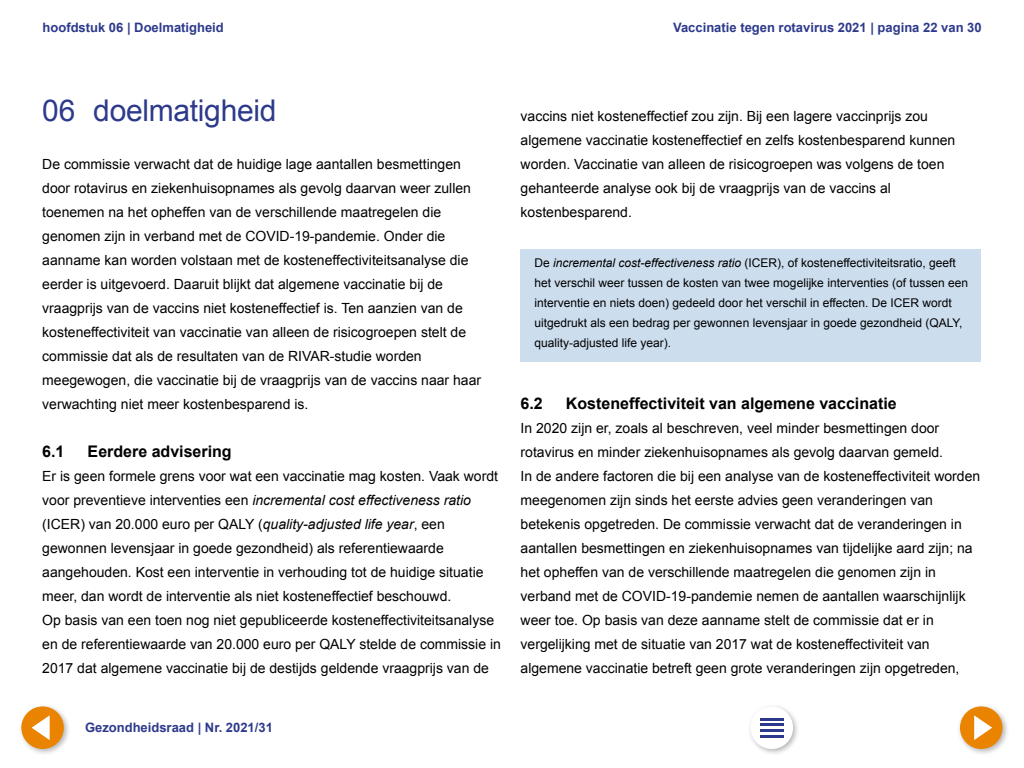
<style>
.page{position:relative;width:1024px;height:768px;background:#fff}
.page>*{position:absolute;margin:0;border:0;box-sizing:border-box;transform-origin:0 0}
.Hoofdstuk_Titel{font:30px "Arial";letter-spacing:-.01em;color:#2d3a8c}
.Kop_1_1__vet_onder_h{font:700 16px "Arial";color:#000}
.Kop_1_1_vet{font:700 16px "Arial";color:#000}
.Plat_z_ruimte{font:14px/24px "Arial";color:#000}
.t1{font:700 13px "Arial";color:#2d3a8c}
.Kadertekst{font:12px/20px "Arial";color:#000}
.s1{font-style:italic}
</style>
<div class="page">
<div style="left:520px;top:249px;width:461px;height:113px;background:#cde"></div>
<div style="left:18px;top:703px;width:53px;height:53px;background:#000;opacity:.3"></div>
<div style="left:21px;top:706px;width:43px;height:43px;background:#e98300;border-radius:50%"></div>
<svg style="left:32px;top:715px;width:18px;height:25px"></svg>
<div style="left:747px;top:703px;width:53px;height:53px;background:#000;opacity:.3"></div>
<div style="left:751px;top:707px;width:42px;height:42px;background:#fff;border-radius:50%"></div>
<hr style="left:760px;top:718px;width:24px;height:2px;background:#2d3a8c">
<hr style="left:760px;top:724px;width:24px;height:2px;background:#2d3a8c">
<hr style="left:760px;top:730px;width:24px;height:2px;background:#2d3a8c">
<hr style="left:760px;top:735px;width:24px;height:2px;background:#2d3a8c">
<div style="left:957px;top:703px;width:53px;height:53px;background:#000;opacity:.3"></div>
<div style="left:960px;top:706px;width:43px;height:43px;background:#e98300;border-radius:50%"></div>
<svg style="left:974px;top:715px;width:18px;height:25px"></svg>
<p class="t1" style="left:43px;top:19px;width:183px">hoofdstuk 06 | Doelmatigheid</p>
<p class="t1" style="left:673px;top:19px;width:310px">Vaccinatie tegen rotavirus 2021 | pagina 22 van 30</p>
<h1 class="Hoofdstuk_Titel" style="left:42px;top:91px;width:236px">06 doelmatigheid</h1>
<p class="Plat_z_ruimte" style="left:42px;top:152px;width:440px">De commissie verwacht dat de huidige lage aantallen besmettingen door rotavirus en ziekenhuisopnames als gevolg daarvan weer zullen toenemen na het opheffen van de verschillende maatregelen die genomen zijn in verband met de COVID-19-pandemie. Onder die aanname kan worden volstaan met de kosteneffectiviteitsanalyse die eerder is uitgevoerd. Daaruit blijkt dat algemene vaccinatie bij de vraagprijs van de vaccins niet kosteneffectief is. Ten aanzien van de kosteneffectiviteit van vaccinatie van alleen de risicogroepen stelt de commissie dat als de resultaten van de RIVAR-studie worden meegewogen, die vaccinatie bij de vraagprijs van de vaccins naar haar verwachting niet meer kostenbesparend is.</p>
<h2 class="Kop_1_1_vet" style="left:42px;top:441px;width:24px">6.1</h2>
<h2 class="Kop_1_1_vet" style="left:88px;top:441px;width:146px">Eerdere advisering</h2>
<p class="Plat_z_ruimte" style="left:42px;top:464px;width:457px">Er is geen formele grens voor wat een vaccinatie mag kosten. Vaak wordt voor preventieve interventies een <span class="s1">incremental cost effectiveness ratio </span>(ICER) van 20.000 euro per QALY (<span class="s1">quality-adjusted life year</span>, een gewonnen levensjaar in goede gezondheid) als referentiewaarde aangehouden. Kost een interventie in verhouding tot de huidige situatie meer, dan wordt de interventie als niet kosteneffectief beschouwd.</p>
<p class="Plat_z_ruimte" style="left:42px;top:608px;width:460px">Op basis van een toen nog niet gepubliceerde kosteneffectiviteitsanalyse en de referentiewaarde van 20.000 euro per QALY stelde de commissie in<br>2017 dat algemene vaccinatie bij de destijds geldende vraagprijs van de</p>
<p class="t1" style="left:85px;top:719px;width:189px">Gezondheidsraad | Nr. 2021/31</p>
<p class="Plat_z_ruimte" style="left:521px;top:104px;width:436px">vaccins niet kosteneffectief zou zijn. Bij een lagere vaccinprijs zou algemene vaccinatie kosteneffectief en zelfs kostenbesparend kunnen worden. Vaccinatie van alleen de risicogroepen was volgens de toen gehanteerde analyse ook bij de vraagprijs van de vaccins al kostenbesparend.</p>
<p class="Kadertekst" style="left:535px;top:253px;width:435px">De <span class="s1">incremental cost-effectiveness ratio</span> (ICER), of kosteneffectiviteitsratio, geeft het verschil weer tussen de kosten van twee mogelijke interventies (of tussen een interventie en niets doen) gedeeld door het verschil in effecten. De ICER wordt uitgedrukt als een bedrag per gewonnen levensjaar in goede gezondheid (QALY, quality-adjusted life year).</p>
<h2 class="Kop_1_1__vet_onder_h" style="left:521px;top:393px;width:24px">6.2</h2>
<h2 class="Kop_1_1__vet_onder_h" style="left:566px;top:393px;width:332px">Kosteneffectiviteit van algemene vaccinatie</h2>
<p class="Plat_z_ruimte" style="left:521px;top:416px;width:461px">In 2020 zijn er, zoals al beschreven, veel minder besmettingen door rotavirus en minder ziekenhuisopnames als gevolg daarvan gemeld.<br>In de andere factoren die bij een analyse van de kosteneffectiviteit worden meegenomen zijn sinds het eerste advies geen veranderingen van betekenis opgetreden. De commissie verwacht dat de veranderingen in aantallen besmettingen en ziekenhuisopnames van tijdelijke aard zijn; na het opheffen van de verschillende maatregelen die genomen zijn in verband met de COVID-19-pandemie nemen de aantallen waarschijnlijk weer toe. Op basis van deze aanname stelt de commissie dat er in vergelijking met de situatie van 2017 wat de kosteneffectiviteit van algemene vaccinatie betreft geen grote veranderingen zijn opgetreden,</p>
</div>
